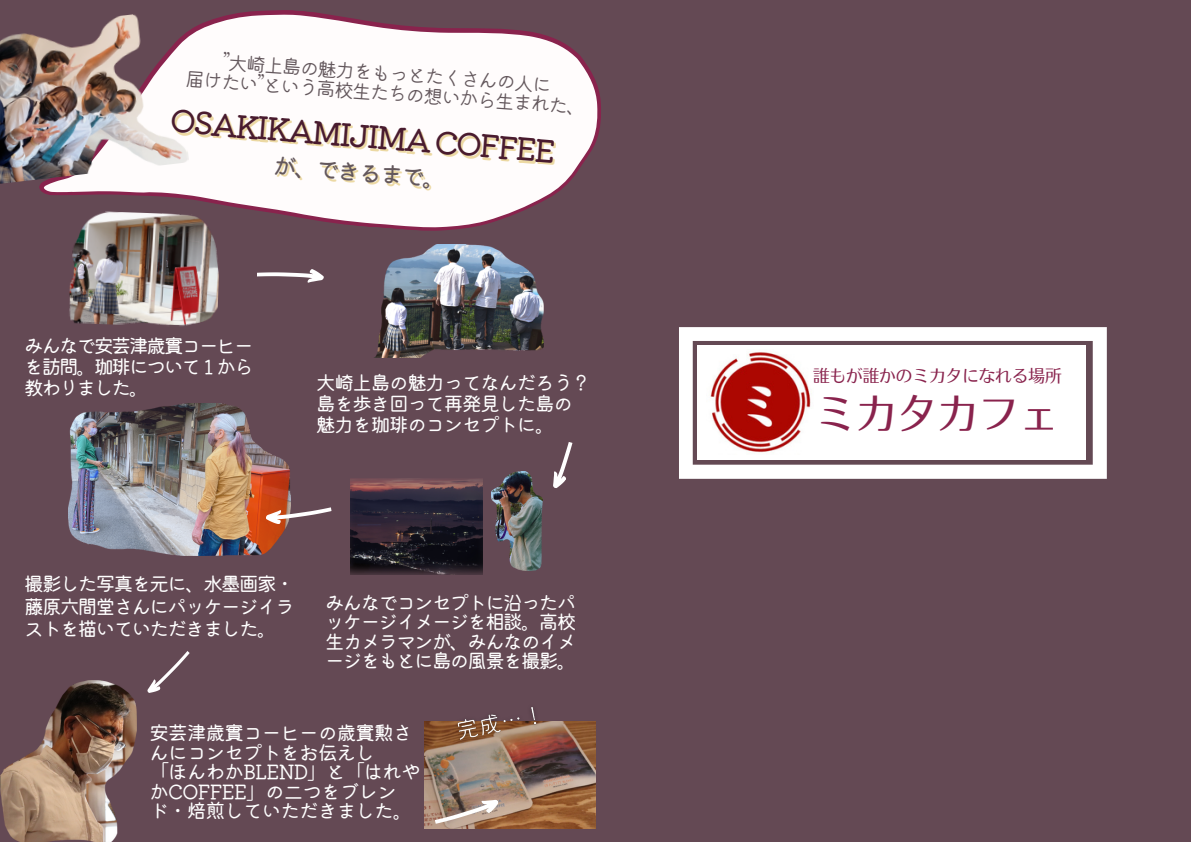
<style>
.page{position:relative;width:1191px;height:842px;background:#fff}
.page>*{position:absolute;margin:0;border:0;box-sizing:border-box;transform-origin:0 0}
.t1{font:40.8px "Nud Motoya Aporo Std W3";color:#89234d}
.t2{font:500 30.8px "Kiwi Maru";color:#491b2e}
.t3{font:500 23.2px "Kiwi Maru";color:#63575c}
.t4{font:19.6px/19.6px "Kiwi Maru";letter-spacing:-.08em;color:#fff;text-align:justify}
.t5{font:19.6px/19.6px "Kiwi Maru";letter-spacing:-.04em;color:#fff}
.t6{font:300 19.6px "Kiwi Maru";color:#63575c}
.t7{font:16.6px "Nud Motoya Aporo Std W3";color:#89234d}
</style>
<div class="page">
<div style="left:0;top:0;width:1191px;height:841px;background:#644954"></div>
<img style="left:491px;top:472px;width:51px;height:99px">
<img style="left:375px;top:245px;width:169px;height:112px">
<img style="left:69px;top:403px;width:222px;height:152px">
<img style="left:350px;top:478px;width:133px;height:96px">
<img style="left:69px;top:244px;width:150px;height:82px">
<svg style="left:258px;top:269px;width:66px;height:14px"></svg>
<svg style="left:553px;top:442px;width:20px;height:46px"></svg>
<svg style="left:264px;top:498px;width:68px;height:28px"></svg>
<svg style="left:147px;top:651px;width:43px;height:42px"></svg>
<img style="left:0;top:680px;width:137px;height:161px">
<svg style="left:39px;top:10px;width:562px;height:234px;fill:#fffcfc"></svg>
<img style="left:0;top:10px;width:189px;height:177px">
<img style="left:424px;top:721px;width:171px;height:107px">
<svg style="left:432px;top:794px;width:68px;height:33px;background:#ad9585"></svg>
<svg style="left:679px;top:327px;width:428px;height:152px;fill:#fff"></svg>
<div style="left:697px;top:345px;width:389px;height:114px;background:#fff"></div>
<img style="left:710px;top:352px;width:101px;height:101px">
<img style="left:443px;top:707px;width:113px;height:48px">
<p class="t6" style="left:224px;top:46px;width:332px;rotate:4deg">”大崎上島の魅力をもっとたくさんの人に</p>
<p class="t6" style="left:187px;top:63px;width:403px;rotate:4deg">届けたい”という高校生たちの想いから生まれた、</p>
<p class="t2" style="left:173px;top:94px;width:388px;rotate:5deg">OSAKIKAMIJIMA COFFEE</p>
<p class="t3" style="left:275px;top:146px;width:175px;rotate:5deg">が、できるまで。</p>
<p class="t4" style="left:24px;top:334px;width:231px;line-height:21px">みんなで安芸津歳實コーヒーを訪問。珈琲について１から教わりました。</p>
<p class="t4" style="left:316px;top:371px;width:276px">大崎上島の魅力ってなんだろう？</p>
<p class="t4" style="left:316px;top:392px;width:258px">島を歩き回って再発見した島の</p>
<p class="t4" style="left:316px;top:413px;width:240px">魅力を珈琲のコンセプトに。</p>
<p class="t4" style="left:24px;top:571px;width:272px;line-height:22.6px">撮影した写真を元に、水墨画家・藤原六間堂さんにパッケージイラストを描いていただきました。</p>
<p class="t4" style="left:325px;top:591px;width:253px">みんなでコンセプトに沿ったパッケージイメージを相談。高校生カメラマンが、みんなのイメージをもとに島の風景を撮影。</p>
<p class="t5" style="left:150px;top:721px;width:264px">安芸津歳實コーヒーの歳實勲さんにコンセプトをお伝えし</p>
<p class="t5" style="left:150px;top:760px;width:273px">「ほんわかBLEND」と「はれやかCOFFEE」の二つをブレンド・焙煎していただきました。</p>
<p class="t7" style="left:813px;top:367px;width:250px">誰もが誰かのミカタになれる場所</p>
<p class="t1" style="left:815px;top:393px;width:246px">ミカタカフェ</p>
</div>
